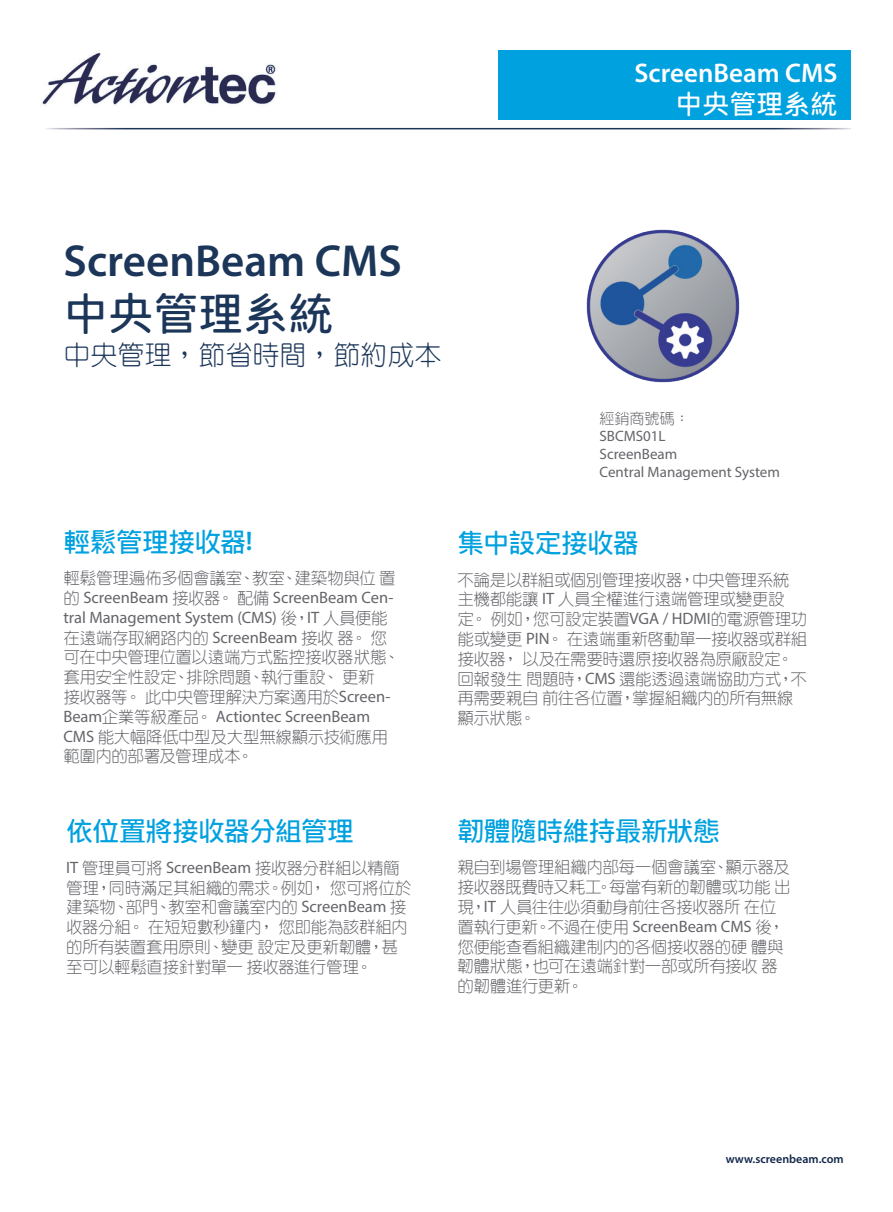
<style>
.page{position:relative;width:893px;height:1212px;background:#fff}
.page>*{position:absolute;margin:0;border:0;box-sizing:border-box;transform-origin:0 0}
.t1{font:600 45px/51px "Myriad Pro";color:#1c3659}
.new_head{font:500 27px "Han Wang Hei";letter-spacing:-.035em;color:#00a1df}
.t2{font:300 27px "Han Wang Yen";color:#1c3659}
.t3{font:600 27px "Myriad Pro";color:#fff}
.t4{font:500 27px "Han Wang Hei";color:#fff}
.body{font:300 16.5px/19.8px "Han Wang Yen";letter-spacing:-.025em;color:#64656a}
.t5{font:15px "Myriad Pro";color:#64656a}
.t6{font:300 15px "Han Wang Yen";color:#64656a}
.t7{font:600 12px "Myriad Pro";color:#122649}
.s1{font-family:"Han Wang Hei";font-weight:500}
.s2{font-family:"Myriad Pro";font-weight:600}
.s3{font-family:"Myriad Pro";font-weight:400}
</style>
<div class="page">
<div style="left:498px;top:51px;width:353px;height:69px;background:#00a1df"></div>
<img style="left:42px;top:51px;width:236px;height:54px">
<img style="left:587px;top:230px;width:153px;height:153px">
<p class="t3" style="left:634px;top:56px;width:205px">ScreenBeam CMS</p>
<p class="t4" style="left:675px;top:90px;width:164px">中央管理系統</p>
<p class="t1" style="left:63px;top:234px;width:340px">ScreenBeam CMS<span class="s1">中央管理系統</span></p>
<p class="t2" style="left:63px;top:341px;width:380px">中央管理，節省時間，節約成本</p>
<p class="t6" style="left:600px;top:411px;width:91px">經銷商號碼：</p>
<p class="t5" style="left:600px;top:427px;width:68px">SBCMS01L</p>
<p class="t5" style="left:600px;top:445px;width:79px">ScreenBeam</p>
<p class="t5" style="left:600px;top:463px;width:182px">Central Management System</p>
<p class="new_head" style="left:63px;top:528px;width:191px">輕鬆管理接收器<span class="s2">!</span></p>
<p class="body" style="left:63px;top:568px;width:338px">輕鬆管理遍佈多個會議室、教室、建築物與位置的 <span class="s3">ScreenBeam</span> 接收器。配備 <span class="s3">ScreenBeam Cen&shy;tral Management System (CMS)</span> 後，<span class="s3">IT</span> 人員便能在遠端存取網路內的 <span class="s3">ScreenBeam</span> 接收器。您可在中央管理位置以遠端方式監控接收器狀態、套用安全性設定、排除問題、執行重設、更新<br>接收器等。此中央管理解決方案適用於<span class="s3">Screen-<br>Beam</span>企業等級產品。 <span class="s3">Actiontec ScreenBeam<br>CMS</span> 能大幅降低中型及大型無線顯示技術應用範圍內的部署及管理成本。</p>
<p class="new_head" style="left:457px;top:530px;width:183px">集中設定接收器</p>
<p class="body" style="left:457px;top:570px;width:351px">不論是以群組或個別管理接收器，中央管理系統主機都能讓 <span class="s3">IT</span> 人員全權進行遠端管理或變更設<br>定。例如，您可設定裝置<span class="s3">VGA / HDMI</span>的電源管理功能或變更 <span class="s3">PIN</span>。在遠端重新啟動單一接收器或群組接收器，以及在需要時還原接收器為原廠設定。回報發生問題時，<span class="s3">CMS</span> 還能透過遠端協助方式，不再需要親自前往各位置，掌握組織內的所有無線顯示狀態。</p>
<p class="new_head" style="left:66px;top:818px;width:289px">依位置將接收器分組管理</p>
<p class="body" style="left:66px;top:858px;width:347px"><span class="s3">IT</span> 管理員可將 <span class="s3">ScreenBeam</span> 接收器分群組以精簡管理，同時滿足其組織的需求。例如，您可將位於建築物、部門、教室和會議室內的 <span class="s3">ScreenBeam</span> 接收器分組。在短短數秒鐘內，您即能為該群組內的所有裝置套用原則、變更設定及更新韌體，甚至可以輕鬆直接針對單一接收器進行管理。</p>
<p class="new_head" style="left:457px;top:817px;width:264px">韌體隨時維持最新狀態</p>
<p class="body" style="left:457px;top:857px;width:335px">親自到場管理組織內部每一個會議室、顯示器及接收器既費時又耗工。每當有新的韌體或功能出現，<span class="s3">IT</span> 人員往往必須動身前往各接收器所在位置執行更新。不過在使用 <span class="s3">ScreenBeam CMS</span> 後，您便能查看組織建制內的各個接收器的硬體與韌體狀態，也可在遠端針對一部或所有接收器的韌體進行更新。</p>
<p class="t7" style="left:726px;top:1152px;width:119px">www.screenbeam.com</p>
</div>
